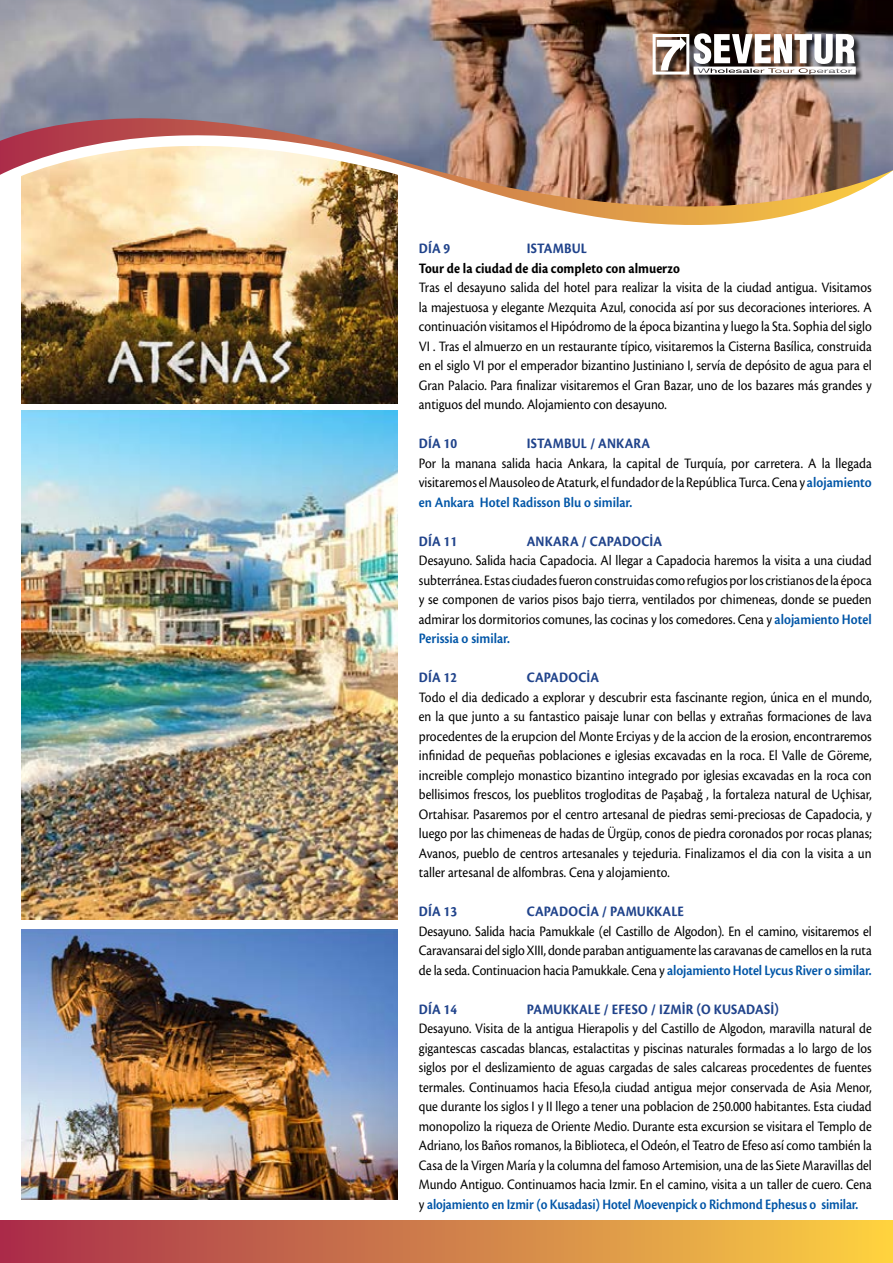
<style>
.page{position:relative;width:893px;height:1263px;background:#fff}
.page>*{position:absolute;margin:0;border:0;box-sizing:border-box;transform-origin:0 0}
.t1{font:15px/19.5px "Cronos Pro";color:#000;text-align:justify;scale:.89 1}
.t2{font:15px/19.5px "Cronos Pro";color:#000;text-align:justify;scale:.88 1}
.t3{font:700 15px "Cronos Pro";letter-spacing:.01em;color:#20438b;scale:.9 1}
.t4{font:700 15px "Cronos Pro";letter-spacing:.005em;color:#000;scale:.89 1}
.s1{font-weight:600;color:#0055a7}
</style>
<div class="page">
<img style="left:21px;top:307px;width:377px;height:97px">
<img style="left:21px;top:410px;width:377px;height:510px">
<img style="left:21px;top:267px;width:377px;height:40px">
<img style="left:21px;top:246px;width:377px;height:21px">
<img style="left:0;top:0;width:893px;height:246px">
<div style="left:653px;top:34px;width:211px;height:49px;background:#000;opacity:.77"></div>
<div style="left:653px;top:34px;width:36px;height:41px;border:3px solid #fff"></div>
<svg style="left:657px;top:37px;width:29px;height:33px"></svg>
<svg style="left:694px;top:33px;width:162px;height:42px"></svg>
<div style="left:0;top:1220px;width:893px;height:43px;background:linear-gradient(to right,#a82e4d,#fbd144)"></div>
<img style="left:21px;top:929px;width:377px;height:270px">
<p class="t3" style="left:419px;top:240px;width:66px">día 9 i</p>
<p class="t3" style="left:531px;top:240px;width:64px">STAMBUL</p>
<p class="t4" style="left:419px;top:259px;width:295px">Tour de la ciudad de dia completo con almuerzo</p>
<p class="t1" style="left:419px;top:278px;width:510px">Tras el desayuno salida del hotel para realizar la visita de la ciudad antigua. Visitamos la majestuosa y elegante Mezquita Azul, conocida así por sus decoraciones interiores. A continuación visitamos el Hipódromo de la época bizantina y luego la Sta. Sophia del siglo VI . Tras el almuerzo en un restaurante típico, visitaremos la Cisterna Basílica, construida en el siglo VI por el emperador bizantino Justiniano I, servía de depósito de agua para el Gran Palacio. Para finalizar visitaremos el Gran Bazar, uno de los bazares más grandes y antiguos del mundo. Alojamiento con desayuno.</p>
<p class="t3" style="left:419px;top:435px;width:44px">día 10</p>
<p class="t3" style="left:527px;top:435px;width:138px">ISTAMBUL / ANKARA</p>
<p class="t1" style="left:419px;top:453px;width:510px">Por la manana salida hacia Ankara, la capital de Turquía, por carretera. A la llegada visitaremos el Mausoleo de Ataturk, el fundador de la República Turca. Cena y <span class="s1">alojamiento en Ankara Hotel Radisson Blu o similar.</span></p>
<p class="t3" style="left:419px;top:532px;width:44px">día 11</p>
<p class="t3" style="left:527px;top:532px;width:152px">ANKARA / CAPADOCİA</p>
<p class="t1" style="left:419px;top:551px;width:510px">Desayuno. Salida hacia Capadocia. Al llegar a Capadocia haremos la visita a una ciudad subterránea. Estas ciudades fueron construidas como refugios por los cristianos de la época y se componen de varios pisos bajo tierra, ventilados por chimeneas, donde se pueden admirar los dormitorios comunes, las cocinas y los comedores. Cena y <span class="s1">alojamiento Hotel Perissia o similar.</span></p>
<p class="t3" style="left:419px;top:669px;width:44px">DíA 12</p>
<p class="t3" style="left:527px;top:669px;width:82px">CAPADOCİA</p>
<p class="t1" style="left:419px;top:687px;width:510px">Todo el dia dedicado a explorar y descubrir esta fascinante region, única en el mundo, en la que junto a su fantastico paisaje lunar con bellas y extrañas formaciones de lava procedentes de la erupcion del Monte Erciyas y de la accion de la erosion, encontraremos infinidad de pequeñas poblaciones e iglesias excavadas en la roca. El Valle de Göreme, increible complejo monastico bizantino integrado por iglesias excavadas en la roca con bellisimos frescos, los pueblitos trogloditas de Paşabağ , la fortaleza natural de Uçhisar, Ortahisar. Pasaremos por el centro artesanal de piedras semi-preciosas de Capadocia, y luego por las chimeneas de hadas de Ürgüp, conos de piedra coronados por rocas planas; Avanos, pueblo de centros artesanales y tejeduria. Finalizamos el dia con la visita a un taller artesanal de alfombras. Cena y alojamiento.</p>
<p class="t3" style="left:419px;top:903px;width:44px">DÍA 13</p>
<p class="t3" style="left:527px;top:903px;width:176px">CAPADOCİA / PAMUKKALE</p>
<p class="t1" style="left:419px;top:921px;width:510px">Desayuno. Salida hacia Pamukkale (el Castillo de Algodon). En el camino, visitaremos el Caravansarai del siglo XIII, donde paraban antiguamente las caravanas de camellos en la ruta de la seda. Continuacion hacia Pamukkale. Cena y <span class="s1">alojamiento Hotel Lycus River o similar.</span></p>
<p class="t3" style="left:419px;top:1000px;width:44px">DÍA 14</p>
<p class="t3" style="left:527px;top:1000px;width:282px">PAMUKKALE / EFESO / IZMİR (O KUSADASİ)</p>
<p class="t2" style="left:419px;top:1019px;width:516px">Desayuno. Visita de la antigua Hierapolis y del Castillo de Algodon, maravilla natural de gigantescas cascadas blancas, estalactitas y piscinas naturales formadas a lo largo de los siglos por el deslizamiento de aguas cargadas de sales calcareas procedentes de fuentes termales. Continuamos hacia Efeso,la ciudad antigua mejor conservada de Asia Menor, que durante los siglos I y II llego a tener una poblacion de 250.000 habitantes. Esta ciudad monopolizo la riqueza de Oriente Medio. Durante esta excursion se visitara el Templo de Adriano, los Baños romanos, la Biblioteca, el Odeón, el Teatro de Efeso así como también la Casa de la Virgen María y la columna del famoso Artemision, una de las Siete Maravillas del Mundo Antiguo. Continuamos hacia Izmir. En el camino, visita a un taller de cuero. Cena y <span class="s1">alojamiento en Izmir (o Kusadasi) Hotel Moevenpick o Richmond Ephesus o similar.</span></p>
</div>
